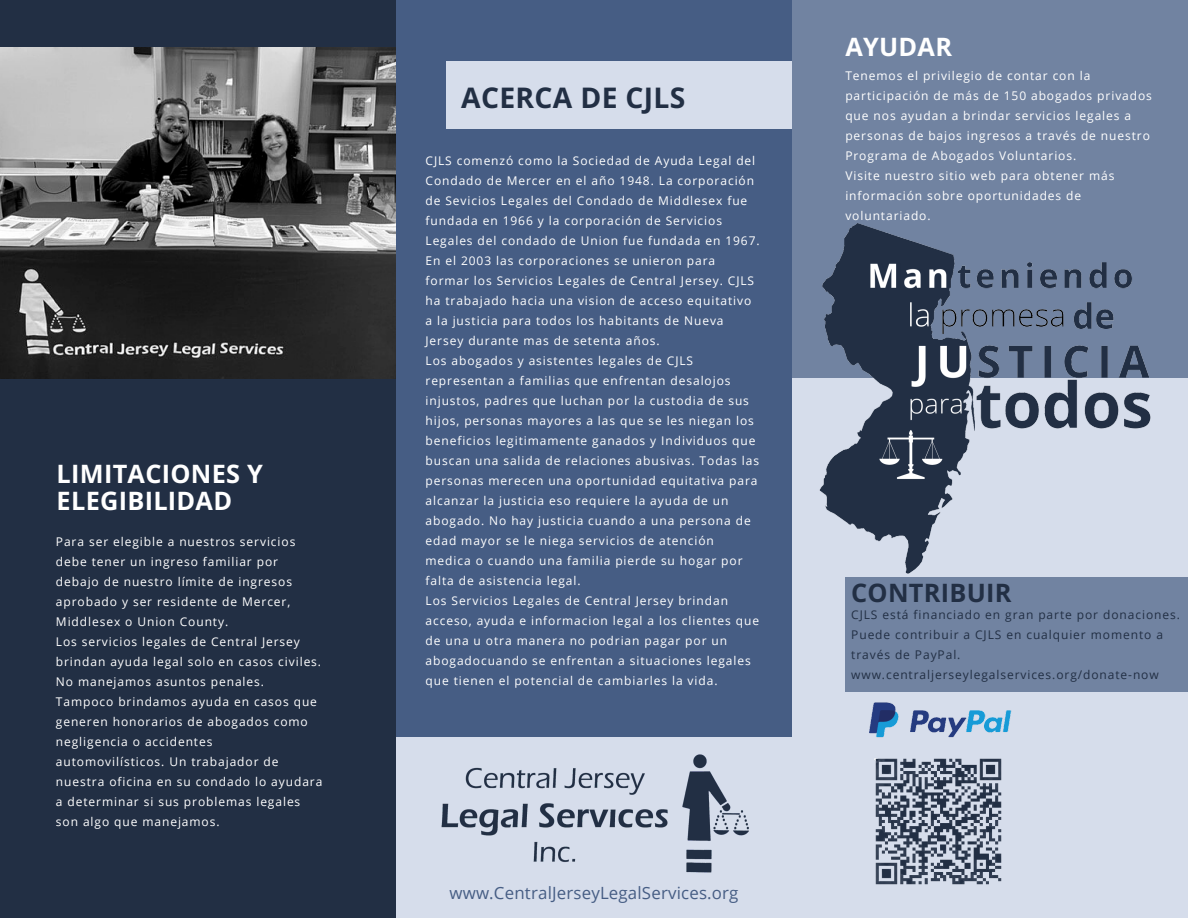
<style>
.page{position:relative;width:1188px;height:918px;background:#d6ddeb}
.page>*{position:absolute;margin:0;border:0;box-sizing:border-box;transform-origin:0 0}
.t1{font:700 28.35px "Open Sans";letter-spacing:.01em;color:#222f44}
.t2{font:700 25.35px/27px "Open Sans";letter-spacing:.01em;color:#fff}
.t3{font:700 25.35px "Open Sans";letter-spacing:.01em;color:#222f44}
.t4{font:16.8px "Open Sans";letter-spacing:.01em;color:#465d84}
.t5{font:12px/20px "Open Sans";letter-spacing:.075em;color:#fff}
.t6{font:12px/20px "Open Sans";letter-spacing:.075em;color:#222f44}
</style>
<div class="page">
<div style="left:396px;top:0;width:396px;height:737px;background:#465d84"></div>
<div style="left:446px;top:61px;width:582px;height:67px;background:#d6ddeb"></div>
<div style="left:0;top:0;width:396px;height:918px;background:#222f44"></div>
<div style="left:792px;top:0;width:396px;height:378px;background:#7183a1"></div>
<img style="left:0;top:47px;width:396px;height:331px">
<img style="left:819px;top:223px;width:332px;height:351px">
<img style="left:869px;top:702px;width:143px;height:36px">
<div style="left:845px;top:577px;width:343px;height:114px;background:#7183a1"></div>
<img style="left:441px;top:754px;width:308px;height:119px">
<img style="left:874px;top:758px;width:128px;height:127px">
<p class="t2" style="left:57px;top:460px;width:208px">LIMITACIONES Y<br>ELEGIBILIDAD</p>
<p class="t5" style="left:56px;top:532px;width:241px">Para ser elegible a nuestros servicios debe tener un ingreso familiar por debajo de nuestro límite de ingresos aprobado y ser residente de Mercer, Middlesex o Union County.</p>
<p class="t5" style="left:56px;top:632px;width:268px">Los servicios legales de Central Jersey brindan ayuda legal solo en casos civiles.<br>No manejamos asuntos penales.<br>Tampoco brindamos ayuda en casos que generen honorarios de abogados como negligencia o accidentes automovilísticos. Un trabajador de nuestra oficina en su condado lo ayudara a determinar si sus problemas legales son algo que manejamos.</p>
<p class="t1" style="left:461px;top:78px;width:226px">ACERCA DE CJLS</p>
<p class="t5" style="left:426px;top:150px;width:336px">CJLS comenzó como la Sociedad de Ayuda Legal del Condado de Mercer en el año 1948. La corporación de Sevicios Legales del Condado de Middlesex fue fundada en 1966 y la corporación de Servicios Legales del condado de Union fue fundada en 1967.<br>En el 2003 las corporaciones se unieron para formar los Servicios Legales de Central Jersey. CJLS ha trabajado hacia una vision de acceso equitativo a la justicia para todos los habitants de Nueva Jersey durante mas de setenta años.</p>
<p class="t5" style="left:426px;top:350px;width:335px">Los abogados y asistentes legales de CJLS representan a familias que enfrentan desalojos injustos, padres que luchan por la custodia de sus hijos, personas mayores a las que se les niegan los beneficios legitimamente ganados y Individuos que buscan una salida de relaciones abusivas. Todas las personas merecen una oportunidad equitativa para alcanzar la justicia eso requiere la ayuda de un abogado. No hay justicia cuando a una persona de edad mayor se le niega servicios de atención medica o cuando una familia pierde su hogar por falta de asistencia legal.</p>
<p class="t5" style="left:426px;top:590px;width:335px">Los Servicios Legales de Central Jersey brindan acceso, ayuda e informacion legal a los clientes que de una u otra manera no podrian pagar por un abogadocuando se enfrentan a situaciones legales que tienen el potencial de cambiarles la vida.</p>
<p class="t4" style="left:449px;top:881px;width:291px">www.CentralJerseyLegalServices.org</p>
<p class="t2" style="left:845px;top:33px;width:108px">AYUDAR</p>
<p class="t5" style="left:845px;top:65px;width:308px">Tenemos el privilegio de contar con la participación de más de 150 abogados privados que nos ayudan a brindar servicios legales a personas de bajos ingresos a través de nuestro Programa de Abogados Voluntarios.</p>
<p class="t5" style="left:845px;top:165px;width:271px">Visite nuestro sitio web para obtener más información sobre oportunidades de voluntariado.</p>
<p class="t3" style="left:851px;top:575px;width:162px">CONTRIBUIR</p>
<p class="t6" style="left:851px;top:605px;width:330px">CJLS está financiado en gran parte por donaciones.</p>
<p class="t6" style="left:851px;top:625px;width:313px">Puede contribuir a CJLS en cualquier momento a través de PayPal. www.centraljerseylegalservices.org/donate-now</p>
</div>
